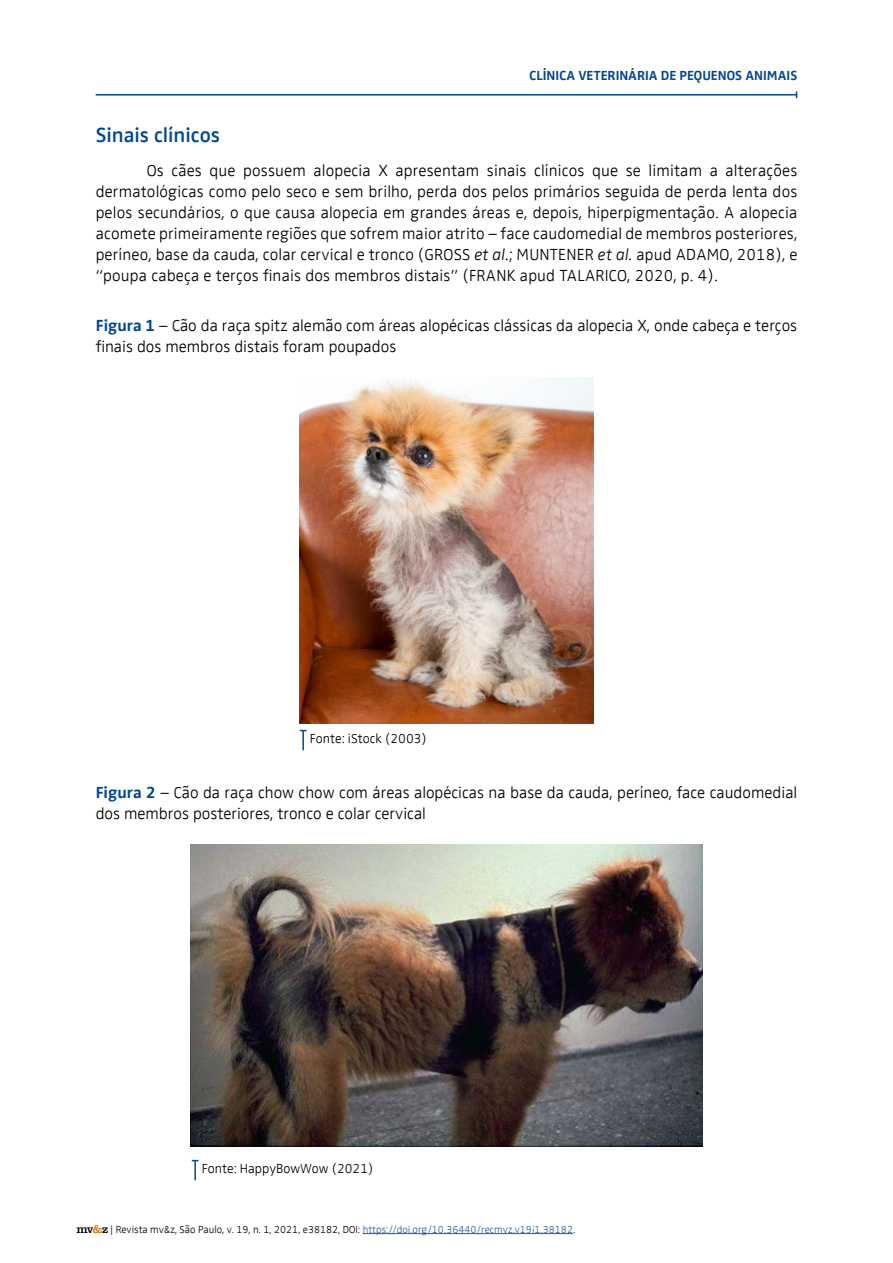
<style>
.page{position:relative;width:893px;height:1263px;background:#fff}
.page>*{position:absolute;margin:0;border:0;box-sizing:border-box;transform-origin:0 0}
.t1{font:21px "Zwo Web Pro Semibold W04 Rg";color:#00488f}
.t2{font:16.5px/21px "Zwo Web Pro Light W04 Regular";color:#000}
.t3{font:13.5px "Zwo Web Pro Light W04 Regular";color:#000}
.t4{font:13.5px "Zwo Web Pro Bold W04 Regular";color:#00488f}
.t5{font:10.5px "Zwo Web Pro Light W04 Regular";color:#000}
.s1{font-family:"Zwo Web Pro Light Italic W04 Rg"}
.s2{font-family:"Zwo Web Pro Bold W04 Regular";color:#00488f}
.s3{font-family:"Clarendon LT Std";font-size:12px}
.s4{font-family:"Clarendon LT Std";font-size:12px;color:#d97b14}
.s5{color:#275b9b}
</style>
<div class="page">
<hr style="left:96px;top:94px;width:700px;height:2px;background:#00488f">
<hr style="left:363px;top:1233px;width:210px;height:1px;background:#275b9b">
<img style="left:300px;top:378px;width:293px;height:345px">
<svg style="left:300px;top:730px;width:7px;height:20px"></svg>
<img style="left:190px;top:844px;width:513px;height:302px">
<hr style="left:194px;top:1160px;width:2px;height:20px;background:#00488f">
<p class="t4" style="left:530px;top:65px;width:269px">CLÍNICA VETERINÁRIA DE PEQUENOS ANIMAIS</p>
<p class="t1" style="left:96px;top:119px;width:126px">Sinais clínicos</p>
<p class="t2" style="left:96px;top:159px;width:703px;text-align:justify;text-indent:51px">Os cães que possuem alopecia X apresentam sinais clínicos que se limitam a alterações dermatológicas como pelo seco e sem brilho, perda dos pelos primários seguida de perda lenta dos pelos secundários, o que causa alopecia em grandes áreas e, depois, hiperpigmentação. A alopecia acomete primeiramente regiões que sofrem maior atrito – face caudomedial de membros posteriores, períneo, base da cauda, colar cervical e tronco (GROSS <span class="s1">et al.</span>; MUNTENER <span class="s1">et al.</span> apud ADAMO, 2018), e “poupa cabeça e terços finais dos membros distais” (FRANK apud TALARICO, 2020, p. 4).</p>
<p class="t2" style="left:96px;top:314px;width:703px"><span class="s2">Figura 1</span> – Cão da raça spitz alemão com áreas alopécicas clássicas da alopecia X, onde cabeça e terços finais dos membros distais foram poupados</p>
<p class="t3" style="left:310px;top:729px;width:119px">Fonte: iStock (2003)</p>
<p class="t2" style="left:96px;top:781px;width:703px"><span class="s2">Figura 2</span> – Cão da raça chow chow com áreas alopécicas na base da cauda, períneo, face caudomedial dos membros posteriores, tronco e colar cervical</p>
<p class="t3" style="left:202px;top:1159px;width:173px">Fonte: HappyBowWow (2021)</p>
<p class="t5" style="left:77px;top:1221px;width:500px"><span class="s3">mv</span><span class="s4">&amp;</span><span class="s3">z</span> | Revista mv&amp;z, São Paulo, v. 19, n. 1, 2021, e38182, DOI: <span class="s5">https://doi.org/10.36440/recmvz.v19i1.38182</span>.</p>
</div>
